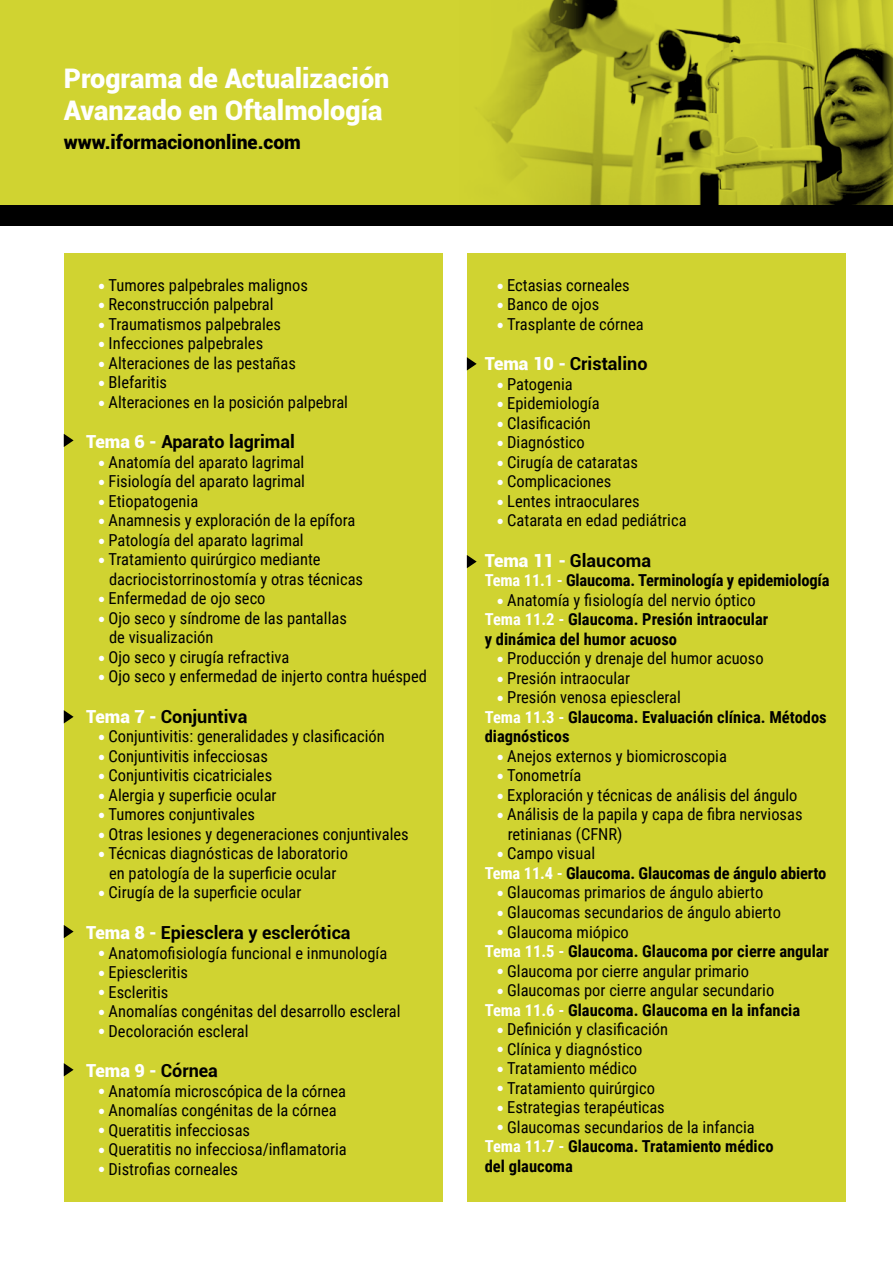
<style>
.page{position:relative;width:893px;height:1263px;background:#fff}
.page>*{position:absolute;margin:0;border:0;box-sizing:border-box;transform-origin:0 0}
.t1{font:900 27px/31.5px "Roboto";color:#fff}
.t2{font:900 19.35px "Roboto";color:#000}
.t3{font:700 18px "Roboto";color:#000}
.t4{font:900 18px "Roboto";color:#fff}
.t5{font:16.5px/19.5px "Roboto Condensed";color:#000}
.t6{font:700 16.5px/19.5px "Roboto Condensed";color:#000}
.s1{color:#fff}
.s2{font-weight:900;color:#fff}
.s3{font-weight:700;color:#000}
.s4{font-weight:400}
.s5{font-weight:700;color:#fff}
.s6{font-weight:700}
</style>
<div class="page">
<div style="left:64px;top:253px;width:379px;height:948px;background:#d0d331"></div>
<div style="left:467px;top:253px;width:379px;height:948px;background:#d0d331"></div>
<div style="left:0;top:0;width:893px;height:205px;background:#d0d331"></div>
<img style="left:485px;top:0;width:408px;height:205px">
<svg style="left:64px;top:434px;width:10px;height:13px"></svg>
<svg style="left:64px;top:710px;width:10px;height:13px"></svg>
<svg style="left:64px;top:1063px;width:10px;height:13px"></svg>
<svg style="left:64px;top:925px;width:10px;height:13px"></svg>
<svg style="left:467px;top:357px;width:10px;height:13px"></svg>
<svg style="left:467px;top:555px;width:10px;height:13px"></svg>
<div style="left:0;top:205px;width:893px;height:20px;background:#000"></div>
<h1 class="t1" style="left:64px;top:62px;width:327px">Programa de Actualización<br>Avanzado en Oftalmología</h1>
<p class="t2" style="left:64px;top:128px;width:239px">www.iformaciononline.com</p>
<p class="t5" style="left:99px;top:275px;width:211px"><span class="s1">●</span> Tumores palpebrales malignos</p>
<p class="t5" style="left:99px;top:294px;width:176px"><span class="s1">●</span> Reconstrucción palpebral</p>
<p class="t5" style="left:99px;top:314px;width:184px"><span class="s1">●</span> Traumatismos palpebrales</p>
<p class="t5" style="left:99px;top:333px;width:166px"><span class="s1">●</span> Infecciones palpebrales</p>
<p class="t5" style="left:99px;top:353px;width:199px"><span class="s1">●</span> Alteraciones de las pestañas</p>
<p class="t5" style="left:99px;top:372px;width:70px"><span class="s1">●</span> Blefaritis</p>
<p class="t5" style="left:99px;top:392px;width:251px"><span class="s1">●</span> Alteraciones en la posición palpebral</p>
<p class="t3" style="left:86px;top:429px;width:210px"><span class="s2">Tema 6 -</span> Aparato lagrimal</p>
<p class="t5" style="left:99px;top:452px;width:207px"><span class="s1">●</span> Anatomía del aparato lagrimal</p>
<p class="t5" style="left:99px;top:471px;width:208px"><span class="s1">●</span> Fisiología del aparato lagrimal</p>
<p class="t5" style="left:99px;top:491px;width:101px"><span class="s1">●</span> Etiopatogenia</p>
<p class="t5" style="left:99px;top:510px;width:258px"><span class="s1">●</span> Anamnesis y exploración de la epífora</p>
<p class="t5" style="left:99px;top:530px;width:206px"><span class="s1">●</span> Patología del aparato lagrimal</p>
<p class="t5" style="left:109px;top:549px;width:256px;text-indent:-10px"><span class="s1">●</span> Tratamiento quirúrgico mediante dacriocistorrinostomía y otras técnicas</p>
<p class="t5" style="left:99px;top:588px;width:168px"><span class="s1">●</span> Enfermedad de ojo seco</p>
<p class="t5" style="left:109px;top:608px;width:239px;text-indent:-10px"><span class="s1">●</span> Ojo seco y síndrome de las pantallas de visualización</p>
<p class="t5" style="left:99px;top:647px;width:192px"><span class="s1">●</span> Ojo seco y cirugía refractiva</p>
<p class="t5" style="left:99px;top:666px;width:330px"><span class="s1">●</span> Ojo seco y enfermedad de injerto contra huésped</p>
<p class="t3" style="left:86px;top:704px;width:163px"><span class="s2">Tema 7 -</span> Conjuntiva</p>
<p class="t5" style="left:99px;top:726px;width:287px"><span class="s1">●</span> Conjuntivitis: generalidades y clasificación</p>
<p class="t5" style="left:99px;top:746px;width:171px"><span class="s1">●</span> Conjuntivitis infecciosas</p>
<p class="t5" style="left:99px;top:765px;width:175px"><span class="s1">●</span> Conjuntivitis cicatriciales</p>
<p class="t5" style="left:99px;top:785px;width:179px"><span class="s1">●</span> Alergia y superficie ocular</p>
<p class="t5" style="left:99px;top:804px;width:158px"><span class="s1">●</span> Tumores conjuntivales</p>
<p class="t5" style="left:99px;top:824px;width:311px"><span class="s1">●</span> Otras lesiones y degeneraciones conjuntivales</p>
<p class="t5" style="left:99px;top:843px;width:251px;text-align:center"><span class="s1">●</span> Técnicas diagnósticas de laboratorio en patología de la superficie ocular</p>
<p class="t5" style="left:99px;top:882px;width:204px"><span class="s1">●</span> Cirugía de la superficie ocular</p>
<p class="t3" style="left:86px;top:920px;width:266px"><span class="s2">Tema 8 -</span> Epiesclera y esclerótica</p>
<p class="t5" style="left:99px;top:942px;width:290px"><span class="s1">●</span> Anatomofisiología funcional e inmunología</p>
<p class="t5" style="left:99px;top:962px;width:91px"><span class="s1">●</span> Epiescleritis</p>
<p class="t5" style="left:99px;top:981px;width:71px"><span class="s1">●</span> Escleritis</p>
<p class="t5" style="left:99px;top:1001px;width:303px"><span class="s1">●</span> Anomalías congénitas del desarrollo escleral</p>
<p class="t5" style="left:99px;top:1020px;width:151px"><span class="s1">●</span> Decoloración escleral</p>
<p class="t4" style="left:86px;top:1058px;width:133px">Tema 9 - <span class="s3">Córnea</span></p>
<p class="t5" style="left:99px;top:1080px;width:249px"><span class="s1">●</span> Anatomía microscópica de la córnea</p>
<p class="t5" style="left:99px;top:1100px;width:239px"><span class="s1">●</span> Anomalías congénitas de la córnea</p>
<p class="t5" style="left:99px;top:1119px;width:153px"><span class="s1">●</span> Queratitis infecciosas</p>
<p class="t5" style="left:99px;top:1139px;width:249px"><span class="s1">●</span> Queratitis no infecciosa/inflamatoria</p>
<p class="t5" style="left:99px;top:1158px;width:141px"><span class="s1">●</span> Distrofias corneales</p>
<p class="t5" style="left:497px;top:275px;width:134px"><span class="s1">●</span> Ectasias corneales</p>
<p class="t5" style="left:497px;top:294px;width:103px"><span class="s1">●</span> Banco de ojos</p>
<p class="t5" style="left:497px;top:314px;width:148px"><span class="s1">●</span> Trasplante de córnea</p>
<p class="t3" style="left:485px;top:351px;width:164px"><span class="s2">Tema 10 -</span> Cristalino</p>
<p class="t5" style="left:497px;top:374px;width:77px"><span class="s1">●</span> Patogenia</p>
<p class="t5" style="left:497px;top:393px;width:104px"><span class="s1">●</span> Epidemiología</p>
<p class="t5" style="left:497px;top:413px;width:95px"><span class="s1">●</span> Clasificación</p>
<p class="t5" style="left:497px;top:432px;width:89px"><span class="s1">●</span> Diagnóstico</p>
<p class="t5" style="left:497px;top:452px;width:142px"><span class="s1">●</span> Cirugía de cataratas</p>
<p class="t5" style="left:497px;top:471px;width:115px"><span class="s1">●</span> Complicaciones</p>
<p class="t5" style="left:497px;top:491px;width:144px"><span class="s1">●</span> Lentes intraoculares</p>
<p class="t5" style="left:497px;top:510px;width:191px"><span class="s1">●</span> Catarata en edad pediátrica</p>
<p class="t3" style="left:485px;top:548px;width:168px"><span class="s2">Tema 11 -</span> Glaucoma</p>
<p class="t6" style="left:485px;top:570px;width:346px"><span class="s1">Tema 11.1 -</span> Glaucoma. Terminología y epidemiología</p>
<p class="t6" style="left:485px;top:590px;width:285px;text-indent:13px"><span class="s1">●</span> <span class="s4">Anatomía y fisiología del nervio óptico<br></span><span class="s1">Tema 11.2 -</span> Glaucoma. Presión intraocular y dinámica del humor acuoso</p>
<p class="t5" style="left:497px;top:648px;width:268px"><span class="s1">●</span> Producción y drenaje del humor acuoso</p>
<p class="t5" style="left:497px;top:668px;width:134px"><span class="s1">●</span> Presión intraocular</p>
<p class="t6" style="left:485px;top:687px;width:344px;text-indent:13px"><span class="s1">●</span> <span class="s4">Presión venosa epiescleral<br></span><span class="s1">Tema 11.3 -</span> Glaucoma. Evaluación clínica. Métodos diagnósticos</p>
<p class="t5" style="left:497px;top:746px;width:231px"><span class="s1">●</span> Anejos externos y biomicroscopia</p>
<p class="t5" style="left:497px;top:765px;width:85px"><span class="s1">●</span> Tonometría</p>
<p class="t5" style="left:497px;top:785px;width:302px"><span class="s1">●</span> Exploración y técnicas de análisis del ángulo</p>
<p class="t5" style="left:508px;top:804px;width:296px;text-indent:-10px"><span class="s1">●</span> Análisis de la papila y capa de fibra nerviosas retinianas (CFNR)</p>
<p class="t6" style="left:485px;top:843px;width:343px;text-indent:13px"><span class="s1">●</span> <span class="s4">Campo visual<br></span><span class="s1">Tema 11.4 -</span> Glaucoma. Glaucomas de ángulo abierto</p>
<p class="t5" style="left:497px;top:882px;width:267px"><span class="s1">●</span> Glaucomas primarios de ángulo abierto</p>
<p class="t5" style="left:497px;top:902px;width:285px"><span class="s1">●</span> Glaucomas secundarios de ángulo abierto</p>
<p class="t6" style="left:485px;top:921px;width:346px;text-indent:13px"><span class="s1">●</span> <span class="s4">Glaucoma miópico<br></span><span class="s1">Tema 11.5 -</span> Glaucoma. Glaucoma por cierre angular</p>
<p class="t5" style="left:497px;top:960px;width:253px"><span class="s1">●</span> Glaucoma por cierre angular primario</p>
<p class="t5" style="left:485px;top:980px;width:317px;text-indent:13px"><span class="s1">●</span> Glaucomas por cierre angular secundario<br><span class="s5">Tema 11.6 -</span> <span class="s6">Glaucoma. Glaucoma en la infancia</span></p>
<p class="t5" style="left:497px;top:1019px;width:172px"><span class="s1">●</span> Definición y clasificación</p>
<p class="t5" style="left:497px;top:1038px;width:146px"><span class="s1">●</span> Clínica y diagnóstico</p>
<p class="t5" style="left:497px;top:1058px;width:141px"><span class="s1">●</span> Tratamiento médico</p>
<p class="t5" style="left:497px;top:1077px;width:159px"><span class="s1">●</span> Tratamiento quirúrgico</p>
<p class="t5" style="left:497px;top:1097px;width:169px"><span class="s1">●</span> Estrategias terapéuticas</p>
<p class="t6" style="left:485px;top:1116px;width:290px;text-indent:13px"><span class="s1">●</span> <span class="s4">Glaucomas secundarios de la infancia<br></span><span class="s1">Tema 11.7 -</span> Glaucoma. Tratamiento médico del glaucoma</p>
</div>
